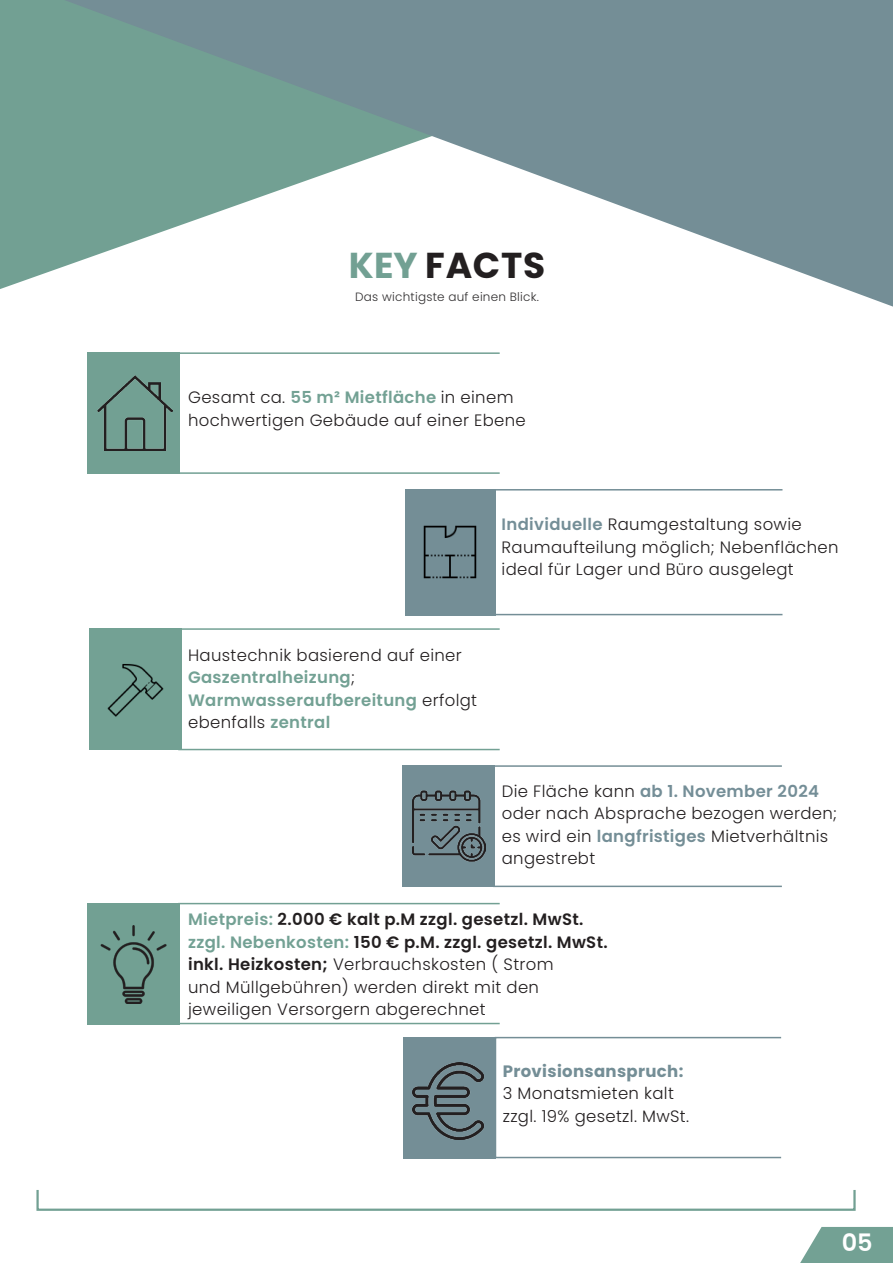
<style>
.page{position:relative;width:893px;height:1263px;background:#fff}
.page>*{position:absolute;margin:0;border:0;box-sizing:border-box;transform-origin:0 0}
.t1{font:700 36px "Poppins";letter-spacing:.02em;color:#231f20}
.t2{font:600 24px "Poppins";color:#fff}
.t3{font:300 16.5px/22.5px "Poppins";letter-spacing:.02em;color:#231f20}
.t4{font:600 16.5px/22.5px "Poppins";letter-spacing:.02em;color:#73a194}
.t5{font:600 16.5px "Poppins";letter-spacing:.02em;color:#231f20}
.t6{font:600 16.5px "Poppins";letter-spacing:.02em;color:#748e97}
.t7{font:700 16.5px "Poppins";letter-spacing:.02em;color:#748e96}
.t8{font:300 12px "Poppins";letter-spacing:.02em;color:#312f30}
.s1{color:#72a093}
.s2{font-weight:600;color:#73a194}
.s3{font-weight:600;color:#748e97}
.s4{font-weight:300;color:#231f20}
.s5{font-weight:600;color:#748e96}
.s6{color:#73a194}
.s7{font-weight:600}
</style>
<div class="page">
<div style="left:36px;top:1189px;width:820px;height:22px;border:2px solid #72a093"></div>
<svg style="left:800px;top:1227px;width:93px;height:36px;background:#83aba0"></svg>
<div style="left:405px;top:489px;width:90px;height:126px;background:#748e96"></div>
<img style="left:423px;top:525px;width:54px;height:54px">
<div style="left:493px;top:489px;width:290px;height:126px;border:2px solid #748e96"></div>
<div style="left:178px;top:628px;width:322px;height:122px;border:2px solid #73a194"></div>
<div style="left:88px;top:352px;width:92px;height:122px;background:#72a093"></div>
<div style="left:178px;top:352px;width:322px;height:122px;border:2px solid #72a093"></div>
<div style="left:178px;top:903px;width:322px;height:121px;border:2px solid #72a093"></div>
<div style="left:493px;top:765px;width:290px;height:122px;border:2px solid #748e96"></div>
<div style="left:495px;top:1037px;width:287px;height:121px;border:2px solid #748e96"></div>
<div style="left:89px;top:628px;width:93px;height:122px;background:#73a194"></div>
<img style="left:107px;top:664px;width:57px;height:53px">
<div style="left:404px;top:1037px;width:92px;height:121px;background:#748e96"></div>
<img style="left:412px;top:1062px;width:72px;height:77px">
<div style="left:88px;top:903px;width:92px;height:121px;background:#72a093"></div>
<img style="left:100px;top:925px;width:67px;height:78px">
<div style="left:402px;top:765px;width:93px;height:122px;background:#748e96"></div>
<img style="left:412px;top:790px;width:73px;height:72px">
<img style="left:98px;top:376px;width:75px;height:75px">
<div style="left:0;top:0;width:64px;height:289px;background:#72a093"></div>
<svg style="left:64px;top:0;width:829px;height:307px"></svg>
<p class="t1" style="left:349px;top:245px;width:198px"><span class="s1">KEY</span> FACTS</p>
<p class="t8" style="left:355px;top:290px;width:185px">Das wichtigste auf einen Blick.</p>
<p class="t3" style="left:188px;top:386px;width:327px">Gesamt ca. <span class="s2">55 m² Mietfläche</span> in einem</p>
<p class="t3" style="left:188px;top:409px;width:339px">hochwertigen Gebäude auf einer Ebene</p>
<p class="t3" style="left:502px;top:513px;width:338px"><span class="s3">Individuelle</span> Raumgestaltung sowie<br>Raumaufteilung möglich; Nebenflächen</p>
<p class="t3" style="left:502px;top:558px;width:294px">ideal für Lager und Büro ausgelegt</p>
<p class="t4" style="left:188px;top:644px;width:291px"><span class="s4">Haustechnik basierend auf einer<br></span>Gaszentralheizung<span class="s4">;<br></span>Warmwasseraufbereitung <span class="s4">erfolgt ebenfalls</span> zentral</p>
<p class="t6" style="left:502px;top:781px;width:319px"><span class="s4">Die Fläche kann</span> ab 1. November 2024</p>
<p class="t3" style="left:502px;top:802px;width:337px">oder nach Absprache bezogen werden;</p>
<p class="t3" style="left:502px;top:825px;width:328px">es wird ein <span class="s5">langfristiges</span> Mietverhältnis angestrebt</p>
<p class="t5" style="left:188px;top:910px;width:397px"><span class="s6">Mietpreis:</span> 2.000 € kalt p.M zzgl. gesetzl. MwSt.</p>
<p class="t5" style="left:188px;top:932px;width:421px"><span class="s6">zzgl. Nebenkosten:</span> 150 € p.M. zzgl. gesetzl. MwSt.</p>
<p class="t3" style="left:188px;top:953px;width:367px"><span class="s7">inkl. Heizkosten;</span> Verbrauchskosten ( Strom</p>
<p class="t3" style="left:188px;top:976px;width:352px">und Müllgebühren) werden direkt mit den jeweiligen Versorgern abgerechnet</p>
<p class="t7" style="left:503px;top:1061px;width:182px">Provisionsanspruch:</p>
<p class="t3" style="left:503px;top:1082px;width:173px">3 Monatsmieten kalt</p>
<p class="t3" style="left:503px;top:1105px;width:188px">zzgl. 19% gesetzl. MwSt.</p>
<p class="t2" style="left:842px;top:1228px;width:32px">05</p>
</div>
